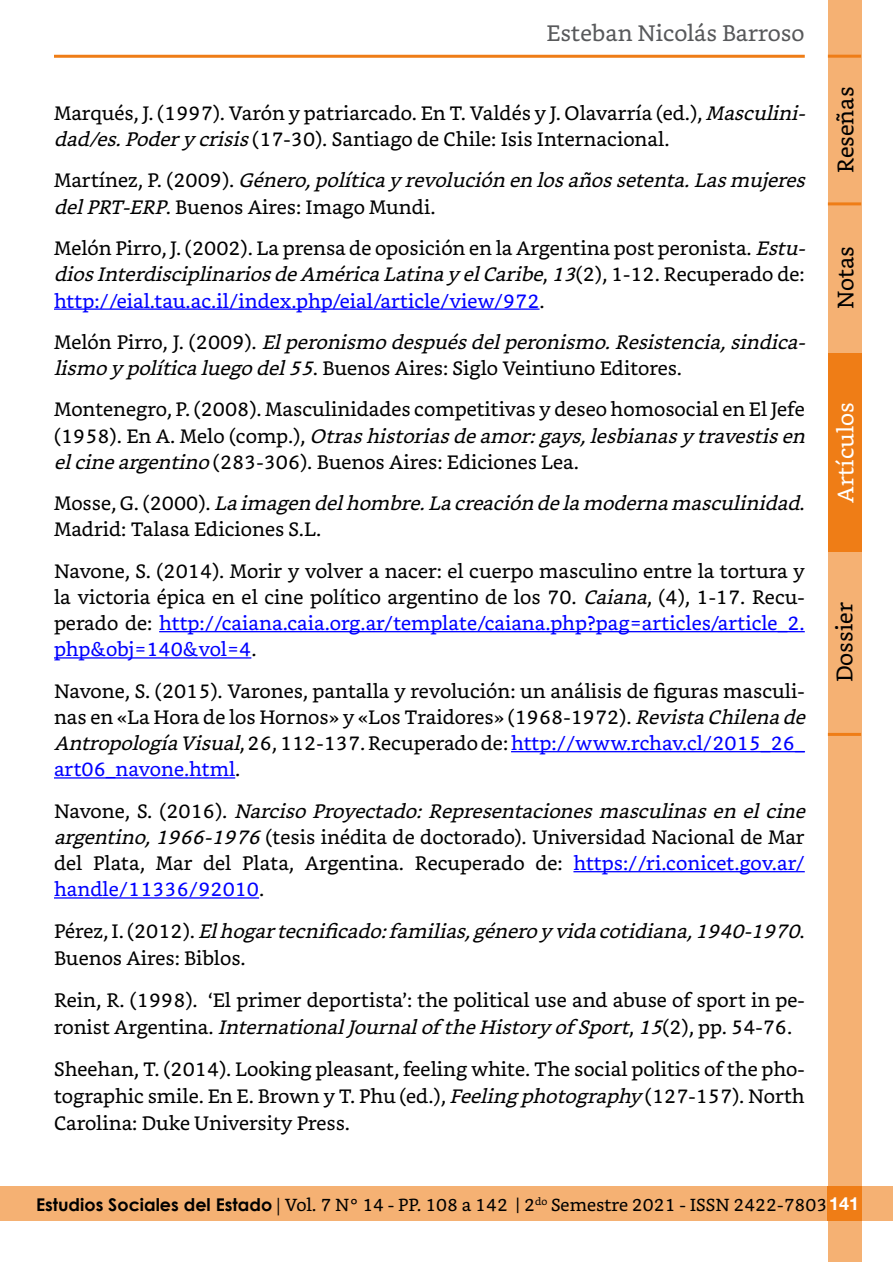
<style>
.page{position:relative;width:893px;height:1263px;background:#fff}
.page>*{position:absolute;margin:0;border:0;box-sizing:border-box;transform-origin:0 0}
.t1{font:22.5px "Bookerly";color:#58595b}
.t2{font:22.5px "Bookerly";color:#000}
.t3{font:22.5px "Bookerly";color:#fff}
.Cuerpo{font:19.5px/26.2px "Bookerly";color:#000}
.Cuerpo-2{font:italic 19.5px/26.2px "Bookerly";color:#000}
.t4{font:17.55px "Bookerly";color:#000}
.s1{font-style:italic}
.s2{font-style:normal}
.s3{color:#00f}
.s4{font-family:"Century Gothic";font-weight:700}
.s5{font-family:"Minion Pro"}
.s6{font-family:"Helvetica Neue";font-weight:700;font-size:18px;color:#fff}
</style>
<div class="page">
<div style="left:0;top:1187px;width:893px;height:34px;background:#f5b173"></div>
<div style="left:828px;top:0;width:33px;height:1261px;background:#f5b173"></div>
<div style="left:828px;top:353px;width:33px;height:199px;background:#ef7d16"></div>
<hr style="left:828px;top:202px;width:33px;height:3px;background:#ef7d16">
<hr style="left:828px;top:733px;width:33px;height:3px;background:#ef7d16">
<div style="left:827px;top:1187px;width:34px;height:34px;background:#ef7d16"></div>
<hr style="left:54px;top:55px;width:751px;height:3px;background:#ef7d16">
<hr style="left:828px;top:55px;width:33px;height:3px;background:#ef7d16">
<hr style="left:54px;top:308px;width:486px;height:2px;background:#00f">
<hr style="left:159px;top:631px;width:646px;height:1px;background:#00f">
<hr style="left:54px;top:657px;width:197px;height:1px;background:#00f">
<hr style="left:511px;top:751px;width:294px;height:1px;background:#00f">
<hr style="left:54px;top:777px;width:181px;height:1px;background:#00f">
<hr style="left:573px;top:871px;width:232px;height:1px;background:#00f">
<hr style="left:54px;top:897px;width:205px;height:1px;background:#00f">
<p class="t1" style="left:547px;top:20px;width:260px">Esteban Nicolás Barroso</p>
<p class="Cuerpo" style="left:54px;top:100px;width:759px">Marqués, J. (1997). Varón y patriarcado. En T. Valdés y J. Olavarría (ed.), <span class="s1">Masculini&shy;dad/es.Poderycrisis</span>(17-30). Santiago de Chile: Isis Internacional.</p>
<p class="Cuerpo-2" style="left:54px;top:168px;width:759px"><span class="s2">M a r t í n e z , P . ( 2 0 0 9 ) .</span> Género,políticayrevoluciónenlosañossetenta.Lasmujeres delPRT-ERP<span class="s2">. Buenos Aires: Imago Mundi.</span></p>
<p class="Cuerpo" style="left:54px;top:235px;width:759px">Melón Pirro, J. (2002). La prensa de oposición en la Argentina post peronista. <span class="s1">Estu&shy;diosInterdisciplinariosdeAméricaLatinayelCaribe</span>, <span class="s1">13</span>( 2 ) , 1 - 1 2 . R e c u p e r a d o d e : <span class="s3">http://eial.tau.ac.il/index.php/eial/article/view/972</span>.</p>
<p class="Cuerpo-2" style="left:54px;top:329px;width:759px"><span class="s2">M e l ó n P i r r o , J . ( 2 0 0 9 ) .</span> Elperonismodespuésdelperonismo.Resistencia,sindica&shy;lismoypolíticaluegodel55<span class="s2">. Buenos Aires: Siglo Veintiuno Editores.</span></p>
<p class="Cuerpo" style="left:54px;top:396px;width:759px">Montenegro, P. (2008). Masculinidades competitivas y deseo homosocial en El Jefe ( 1 9 5 8 ) . E n A . M e l o ( c o m p . ) , <span class="s1">Otrashistoriasdeamor:gays,lesbianasytravestisen elcineargentino</span>(283-306). Buenos Aires: Ediciones Lea.</p>
<p class="Cuerpo-2" style="left:54px;top:490px;width:754px"><span class="s2">M o s s e , G . ( 2 0 0 0 ) .</span> Laimagendelhombre.Lacreacióndelamodernamasculinidad<span class="s2">.<br>Madrid: Talasa Ediciones S.L.</span></p>
<p class="Cuerpo" style="left:54px;top:558px;width:752px;text-align:justify">Navone, S. (2014). Morir y volver a nacer: el cuerpo masculino entre la tortura y la victoria épica en el cine político argentino de los 70. <span class="s1">Caiana</span>, (4), 1-17. Recu&shy;perado de: <span class="s3">http://caiana.caia.org.ar/template/caiana.php?pag=articles/article_2. php&amp;obj=140&amp;vol=4</span>.</p>
<p class="Cuerpo" style="left:54px;top:678px;width:759px">Navone, S. (2015). Varones, pantalla y revolución: un análisis de figuras masculi&shy;nas en «La Hora de los Hornos» y «Los Traidores» (1968-1972). <span class="s1">RevistaChilenade AntropologíaVisual</span>, 26, 112-137. Recuperado de: <span class="s3">http://www.rchav.cl/2015_26_ art06_navone.html</span>.</p>
<p class="Cuerpo" style="left:54px;top:798px;width:759px">N a v o n e , S . ( 2 0 1 6 ) . <span class="s1">NarcisoProyectado:Representacionesmasculinasenelcine argentino,1966-1976</span>(tesis inédita de doctorado). Universidad Nacional de Mar del Plata, Mar del Plata, Argentina. Recuperado de: <span class="s3">https://ri.conicet.gov.ar/ handle/11336/92010</span>.</p>
<p class="Cuerpo-2" style="left:54px;top:917px;width:754px;line-height:27px"><span class="s2">P é r e z , I . ( 2 0 1 2 ) .</span> Elhogartecnificado:familias,géneroyvidacotidiana,1940-1970<span class="s2">.<br>Buenos Aires: Biblos.</span></p>
<p class="Cuerpo" style="left:54px;top:986px;width:752px;line-height:27px">Rein, R. (1998). ‘El primer deportista’: the political use and abuse of sport in pe&shy;r o n i s t A r g e n t i n a . <span class="s1">InternationalJournalof theHistoryof Sport</span>, <span class="s1">15</span>( 2 ) , p p . 5 4 - 7 6 .</p>
<p class="Cuerpo" style="left:54px;top:1055px;width:752px;line-height:27px;text-align:justify">Sheehan, T. (2014). Looking pleasant, feeling white. The social politics of the pho&shy;tographic smile. En E. Brown y T. Phu (ed.), <span class="s1">Feelingphotography</span>(127-157). North Carolina: Duke University Press.</p>
<p class="t2" style="left:833px;top:173px;width:88px;rotate:-90deg">Reseñas</p>
<p class="t2" style="left:833px;top:309px;width:65px;rotate:-90deg">Notas</p>
<p class="t3" style="left:833px;top:503px;width:102px;rotate:-90deg">Artículos</p>
<p class="t2" style="left:832px;top:682px;width:82px;rotate:-90deg">Dossier</p>
<p class="t4" style="left:36px;top:1194px;width:825px"><span class="s4">Estudios Sociales del Estado</span> <span class="s5">|</span> Vol. 7 N° 14 - PP. 108 a 142 | 2<sup>do</sup> Semestre 2021 - ISSN 2422-7803<span class="s6">141</span></p>
</div>
